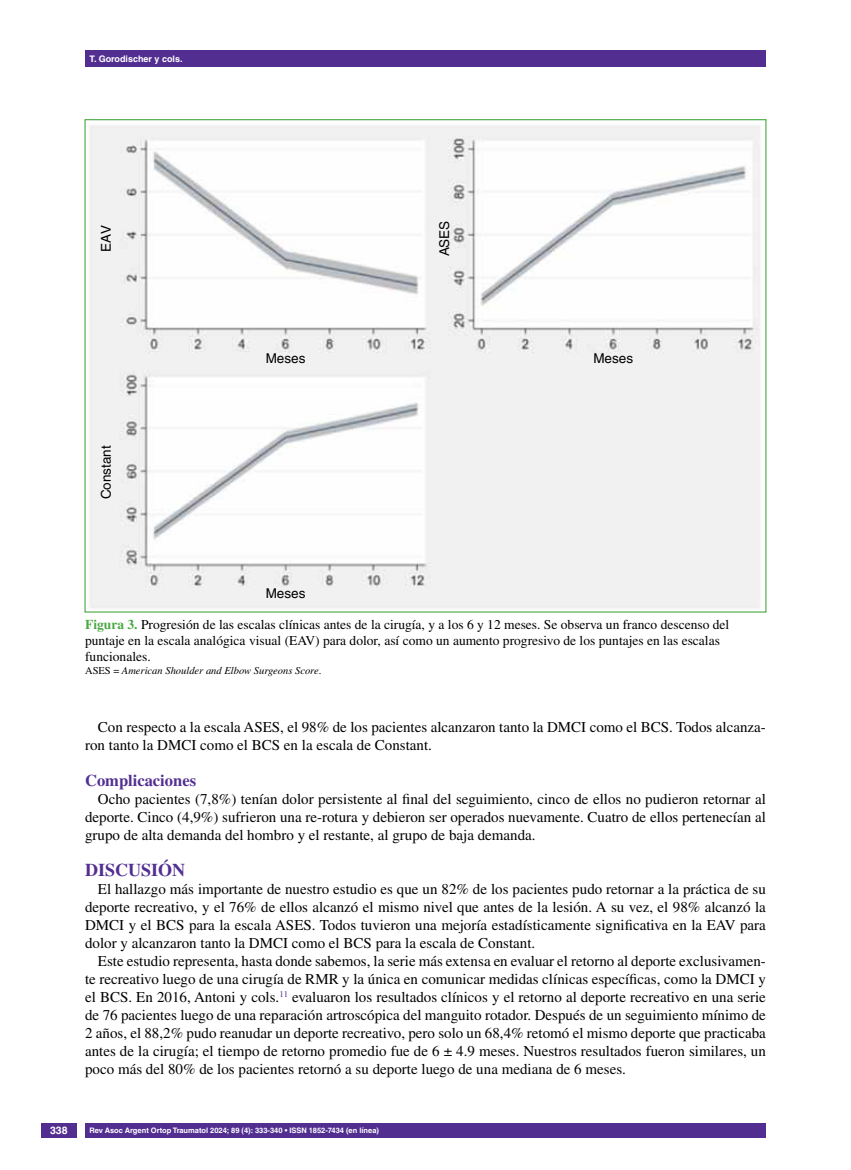
<style>
.page{position:relative;width:851px;height:1170px;background:#fff}
.page>*{position:absolute;margin:0;border:0;box-sizing:border-box;transform-origin:0 0}
.t1{font:700 18px "Times LT Std";color:#522e91}
.t2{font:700 16.5px "Times LT Std";color:#522e91}
.t3{font:15px/18px "Times LT Std";color:#000;text-align:justify}
.t4{font:13.5px/16.2px "Times LT Std";color:#000}
.t5{font:13.5px "Helvetica LT Std";color:#000}
.t6{font:italic 10.5px "Times LT Std";color:#000}
.t7{font:700 10.5px "Helvetica LT Std";color:#fff}
.t8{font:700 9px "Helvetica LT Std";color:#fff}
.t9{font:700 7.5px "Helvetica LT Std";color:#fff}
.s1{font-weight:700;color:#49a942}
.s2{font-style:normal}
</style>
<div class="page">
<div style="left:41px;top:1123px;width:36px;height:14px;background:#522e91"></div>
<div style="left:85px;top:50px;width:680px;height:17px;background:#522e91"></div>
<div style="left:85px;top:1123px;width:680px;height:14px;background:#522e91"></div>
<img style="left:89px;top:125px;width:671px;height:483px">
<p class="t8" style="left:89px;top:53px;width:95px">T. Gorodischer y cols.</p>
<p class="t5" style="left:98px;top:251px;width:28px;rotate:-90deg">EAV</p>
<p class="t5" style="left:436px;top:256px;width:37px;rotate:-90deg">ASES</p>
<p class="t5" style="left:98px;top:499px;width:55px;rotate:-90deg">Constant</p>
<p class="t5" style="left:266px;top:350px;width:41px">Meses</p>
<p class="t5" style="left:593px;top:350px;width:41px">Meses</p>
<p class="t5" style="left:266px;top:585px;width:41px">Meses</p>
<p class="t4" style="left:85px;top:616px;width:645px"><span class="s1">Figura 3.</span> Progresión de las escalas clínicas antes de la cirugía, y a los 6 y 12 meses. Se observa un franco descenso del puntaje en la escala analógica visual (EAV) para dolor, así como un aumento progresivo de los puntajes en las escalas funcionales.</p>
<p class="t6" style="left:85px;top:664px;width:238px"><span class="s2">ASES =</span> American Shoulder and Elbow Surgeons Score<span class="s2">.</span></p>
<p class="t3" style="left:85px;top:717px;width:682px;text-indent:13px">Con respecto a la escala ASES, el 98% de los pacientes alcanzaron tanto la DMCI como el BCS. Todos alcanza&shy;ron tanto la DMCI como el BCS en la escala de Constant.</p>
<p class="t2" style="left:85px;top:770px;width:112px">Complicaciones</p>
<p class="t3" style="left:85px;top:789px;width:682px;text-indent:13px">Ocho pacientes (7,8%) tenían dolor persistente al final del seguimiento, cinco de ellos no pudieron retornar al deporte. Cinco (4,9%) sufrieron una re-rotura y debieron ser operados nuevamente. Cuatro de ellos pertenecían al grupo de alta demanda del hombro y el restante, al grupo de baja demanda.</p>
<p class="t1" style="left:85px;top:859px;width:102px">Discusión</p>
<p class="t3" style="left:85px;top:879px;width:682px;text-indent:13px">El hallazgo más importante de nuestro estudio es que un 82% de los pacientes pudo retornar a la práctica de su deporte recreativo, y el 76% de ellos alcanzó el mismo nivel que antes de la lesión. A su vez, el 98% alcanzó la DMCI y el BCS para la escala ASES. Todos tuvieron una mejoría estadísticamente significativa en la EAV para dolor y alcanzaron tanto la DMCI como el BCS para la escala de Constant.</p>
<p class="t3" style="left:85px;top:951px;width:682px;text-indent:13px">Este estudio representa, hasta donde sabemos, la serie más extensa en evaluar el retorno al deporte exclusivamen&shy;te recreativo luego de una cirugía de RMR y la única en comunicar medidas clínicas específicas, como la DMCI y el BCS. En 2016, Antoni y cols.<sup>11</sup> evaluaron los resultados clínicos y el retorno al deporte recreativo en una serie de 76 pacientes luego de una reparación artroscópica del manguito rotador. Después de un seguimiento mínimo de 2 años, el 88,2% pudo reanudar un deporte recreativo, pero solo un 68,4% retomó el mismo deporte que practicaba antes de la cirugía; el tiempo de retorno promedio fue de 6 ± 4.9 meses. Nuestros resultados fueron similares, un poco más del 80% de los pacientes retornó a su deporte luego de una mediana de 6 meses.</p>
<p class="t7" style="left:50px;top:1124px;width:19px">338</p>
<p class="t9" style="left:90px;top:1125px;width:291px">Rev Asoc Argent Ortop Traumatol 2024; 89 (4): 333-340 • ISSN 1852-7434 (en línea)</p>
</div>
